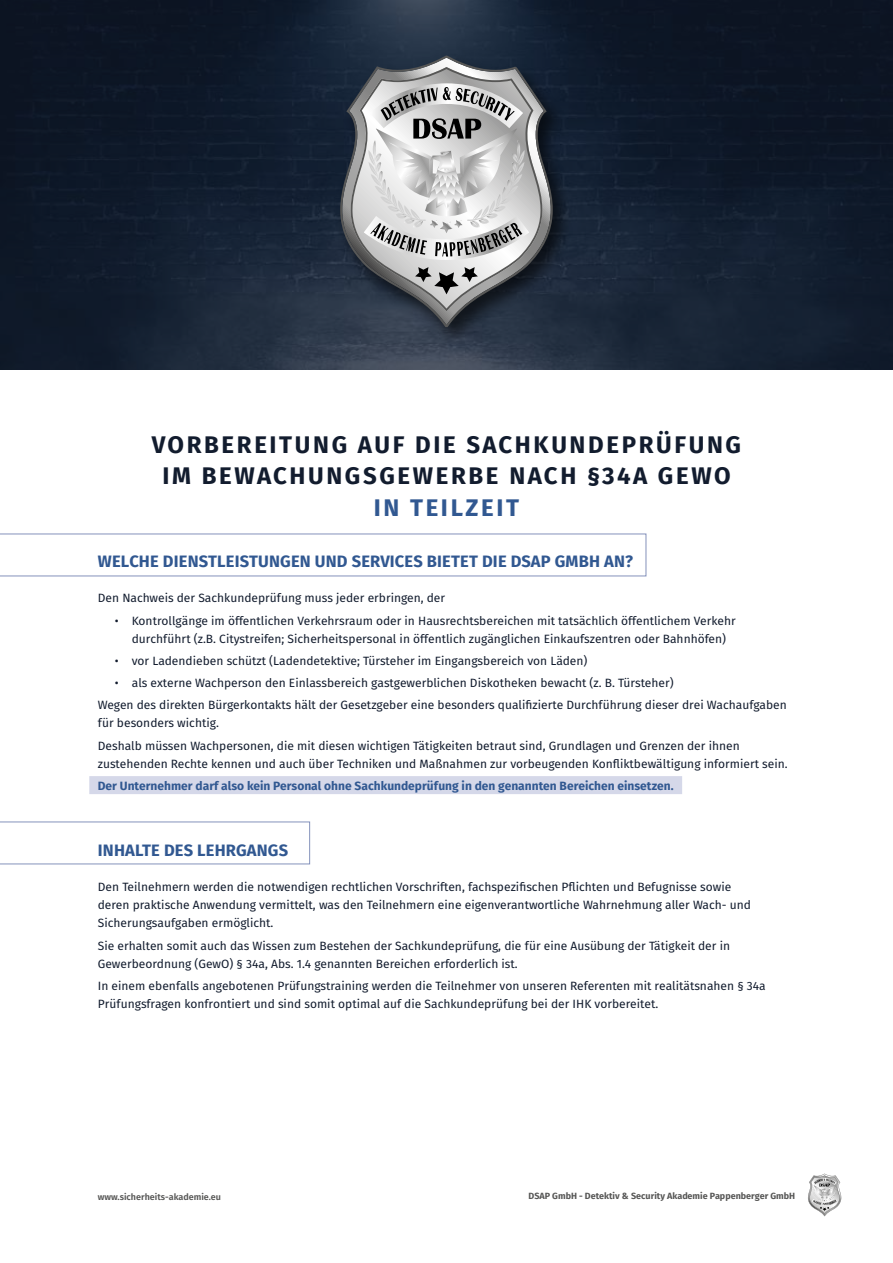
<style>
.page{position:relative;width:893px;height:1263px;background:#fff}
.page>*{position:absolute;margin:0;border:0;box-sizing:border-box;transform-origin:0 0}
.t1{font:700 24px/31.5px "Fira Sans";letter-spacing:.11em;color:#121c2e;text-align:center}
.t2{font:700 24px "Fira Sans";letter-spacing:.11em;color:#315891}
.t3{font:700 16.5px "Fira Sans";letter-spacing:.01em;color:#315891}
.t4{font:12px/18px "Fira Sans";color:#121c2e}
.t5{font:700 12px "Fira Sans";color:#315891}
.t6{font:700 9px "Fira Sans";color:#575756}
.t7{font:600 9px "Fira Sans";color:#575756}
</style>
<div class="page">
<svg style="left:808px;top:1174px;width:33px;height:42px"></svg>
<img style="left:0;top:0;width:893px;height:370px">
<div style="left:336px;top:54px;width:238px;height:294px;background:#000;opacity:.6"></div>
<svg style="left:340px;top:56px;width:213px;height:271px;background:#505761"></svg>
<svg style="left:364px;top:83px;width:165px;height:211px"></svg>
<div style="left:89px;top:776px;width:593px;height:18px;background:#d5d8e9"></div>
<svg style="left:0;top:534px;width:646px;height:42px"></svg>
<svg style="left:0;top:821px;width:310px;height:43px"></svg>
<h1 class="t1" style="left:152px;top:428px;width:591px">VORBEREITUNG AUF DIE SACHKUNDEPRÜFUNG<br>IM BEWACHUNGSGEWERBE NACH §34A GEWO</h1>
<h1 class="t2" style="left:374px;top:490px;width:147px">IN TEILZEIT</h1>
<h2 class="t3" style="left:98px;top:550px;width:537px">WELCHE DIENSTLEISTUNGEN UND SERVICES BIETET DIE DSAP GMBH AN?</h2>
<p class="t4" style="left:98px;top:589px;width:349px">Den Nachweis der Sachkundeprüfung muss jeder erbringen, der</p>
<p class="t4" style="left:132px;top:611px;width:605px;text-indent:-17px">• Kontrollgänge im öffentlichen Verkehrsraum oder in Hausrechtsbereichen mit tatsächlich öffentlichem Verkehr durchführt (z.B. Citystreifen; Sicherheitspersonal in öffentlich zugänglichen Einkaufszentren oder Bahnhöfen)</p>
<p class="t4" style="left:115px;top:652px;width:474px">• vor Ladendieben schützt (Ladendetektive; Türsteher im Eingangsbereich von Läden)</p>
<p class="t4" style="left:98px;top:672px;width:691px;line-height:22.2px;text-indent:17px">• als externe Wachperson den Einlassbereich gastgewerblichen Diskotheken bewacht (z. B. Türsteher)<br>Wegen des direkten Bürgerkontakts hält der Gesetzgeber eine besonders qualifizierte Durchführung dieser drei Wachaufgaben</p>
<p class="t4" style="left:98px;top:712px;width:643px;line-height:22.2px">für besonders wichtig.<br>Deshalb müssen Wachpersonen, die mit diesen wichtigen Tätigkeiten betraut sind, Grundlagen und Grenzen der ihnen</p>
<p class="t4" style="left:98px;top:754px;width:691px">zustehenden Rechte kennen und auch über Techniken und Maßnahmen zur vorbeugenden Konfliktbewältigung informiert sein.</p>
<p class="t5" style="left:98px;top:777px;width:577px">Der Unternehmer darf also kein Personal ohne Sachkundeprüfung in den genannten Bereichen einsetzen.</p>
<h2 class="t3" style="left:98px;top:839px;width:192px">INHALTE DES LEHRGANGS</h2>
<p class="t4" style="left:98px;top:878px;width:655px">Den Teilnehmern werden die notwendigen rechtlichen Vorschriften, fachspezifischen Pflichten und Befugnisse sowie deren praktische Anwendung vermittelt, was den Teilnehmern eine eigenverantwortliche Wahrnehmung aller Wach- und<br>Sicherungsaufgaben ermöglicht.</p>
<p class="t4" style="left:98px;top:936px;width:634px">Sie erhalten somit auch das Wissen zum Bestehen der Sachkundeprüfung, die für eine Ausübung der Tätigkeit der in<br>Gewerbeordnung (GewO) § 34a, Abs. 1.4 genannten Bereichen erforderlich ist.</p>
<p class="t4" style="left:98px;top:977px;width:669px">In einem ebenfalls angebotenen Prüfungstraining werden die Teilnehmer von unseren Referenten mit realitätsnahen § 34a<br>Prüfungsfragen konfrontiert und sind somit optimal auf die Sachkundeprüfung bei der IHK vorbereitet.</p>
<p class="t7" style="left:98px;top:1190px;width:125px">www.sicherheits-akademie.eu</p>
<p class="t6" style="left:529px;top:1190px;width:268px">DSAP GmbH - Detektiv &amp; Security Akademie Pappenberger GmbH</p>
</div>
